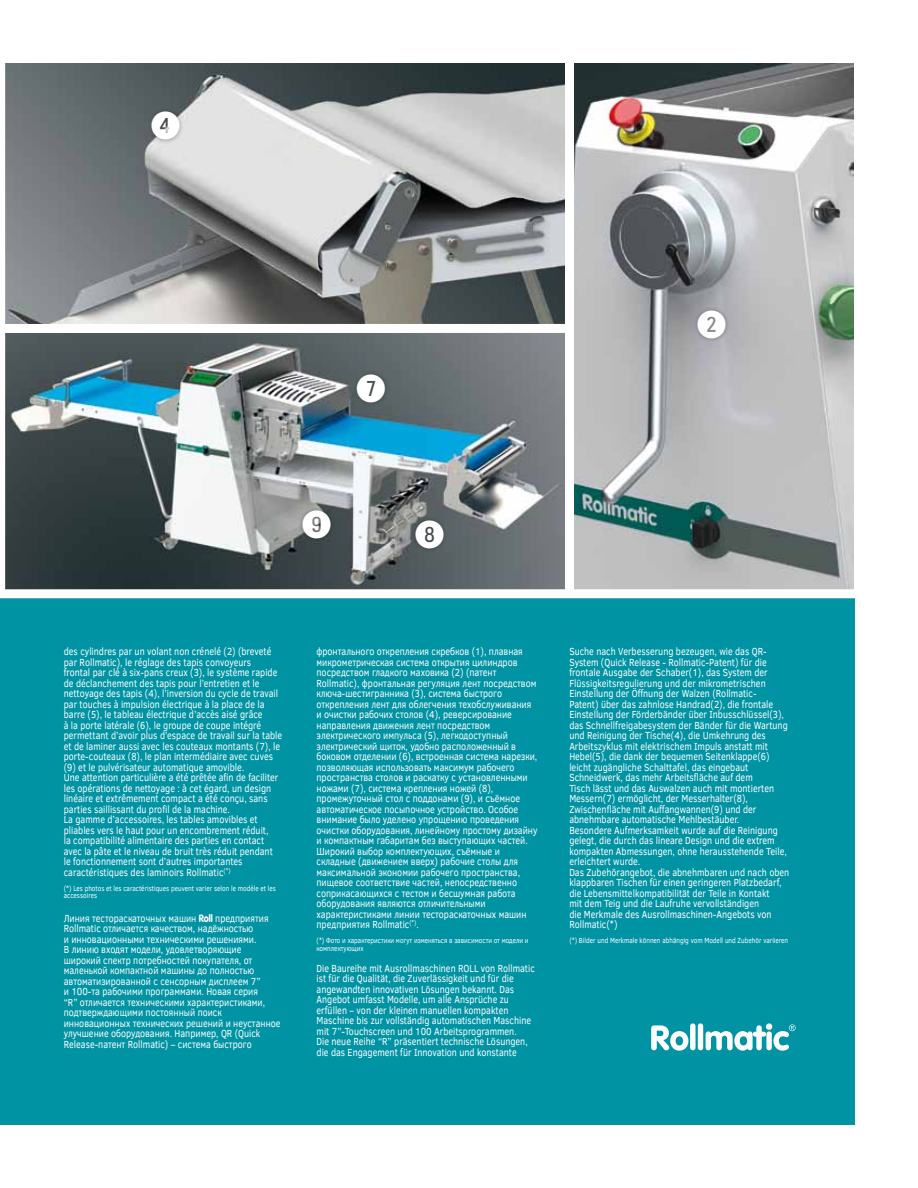
<style>
.page{position:relative;width:918px;height:1188px;background:#fff}
.page>*{position:absolute;margin:0;border:0;box-sizing:border-box;transform-origin:0 0}
.t1{font:37.5px "Fyra Numeric Circle Closed";color:#fff}
.t2{font:10.5px/10.5px "Clear Sans";color:#fff;scale:.85 1}
.t3{font:7.5px/7.5px "Clear Sans";color:#fff;scale:.85 1}
.s1{font-family:"VAG Rounded";font-weight:900}
</style>
<div class="page">
<div style="left:0;top:594px;width:854px;height:530px;background:#0093a4"></div>
<svg style="left:651px;top:1025px;width:37px;height:26px"></svg>
<div style="left:690px;top:1023px;width:6px;height:27px;background:#fff;border-radius:3px"></div>
<div style="left:698px;top:1023px;width:5px;height:27px;background:#fff;border-radius:3px"></div>
<svg style="left:706px;top:1023px;width:90px;height:28px"></svg>
<img style="left:574px;top:64px;width:280px;height:525px">
<img style="left:5px;top:333px;width:560px;height:256px">
<img style="left:5px;top:64px;width:560px;height:260px">
<div style="left:0;top:589px;width:880px;height:9px;background:#fff"></div>
<div style="left:693px;top:306px;width:37px;height:37px;background:#000;opacity:.3"></div>
<div style="left:411px;top:516px;width:37px;height:37px;background:#000;opacity:.3"></div>
<div style="left:353px;top:370px;width:37px;height:37px;background:#000;opacity:.3"></div>
<div style="left:298px;top:506px;width:37px;height:37px;background:#000;opacity:.3"></div>
<div style="left:148px;top:108px;width:36px;height:36px;background:#000;opacity:.3"></div>
<h1 class="t1" style="left:150px;top:105px;width:33px">4</h1>
<h1 class="t1" style="left:356px;top:367px;width:33px">7</h1>
<h1 class="t1" style="left:696px;top:303px;width:33px">2</h1>
<h1 class="t1" style="left:301px;top:503px;width:33px">9</h1>
<h1 class="t1" style="left:414px;top:513px;width:33px">8</h1>
<p class="t2" style="left:64px;top:646px;width:259px">des cylindres par un volant non crénelé (2) (breveté par Rollmatic), le réglage des tapis convoyeurs<br>frontal par clé à six-pans creux (3), le système rapide de déclanchement des tapis pour l’entretien et le nettoyage des tapis (4), l’inversion du cycle de travail par touches à impulsion électrique à la place de la barre (5), le tableau électrique d’accès aisé grâce<br>à la porte latérale (6), le groupe de coupe intégré permettant d’avoir plus d’espace de travail sur la table et de laminer aussi avec les couteaux montants (7), le porte-couteaux (8), le plan intermédiaire avec cuves (9) et le pulvérisateur automatique amovible.<br>Une attention particulière a été prêtée afin de faciliter les opérations de nettoyage : à cet égard, un design linéaire et extrêmement compact a été conçu, sans parties saillissant du profil de la machine.<br>La gamme d’accessoires, les tables amovibles et pliables vers le haut pour un encombrement réduit,<br>la compatibilité alimentaire des parties en contact avec la pâte et le niveau de bruit très réduit pendant le fonctionnement sont d’autres importantes caractéristiques des laminoirs Rollmatic<sup>(*)</sup></p>
<p class="t3" style="left:64px;top:884px;width:251px">(*) Les photos et les caractéristiques peuvent varier selon le modèle et les accessoires</p>
<p class="t2" style="left:64px;top:913px;width:257px">Линия тестораскаточных машин <span class="s1">Roll</span> предприятия Rollmatic отличается качеством, надёжностью<br>и инновационными техническими решениями.<br>В линию входят модели, удовлетворяющие широкий спектр потребностей покупателя, от маленькой компактной машины до полностью автоматизированной с сенсорным дисплеем 7”<br>и 100-та рабочими программами. Новая серия<br>“R” отличается техническими характеристиками, подтверждающими постоянный поиск инновационных технических решений и неустанное улучшение оборудования. Например, QR (Quick Release-патент Rollmatic) – система быстрого</p>
<p class="t2" style="left:317px;top:646px;width:262px">фронтального открепления скребков (1), плавная микрометрическая система открытия цилиндров посредством гладкого маховика (2) (патент Rollmatic), фронтальная регуляция лент посредством ключа-шестигранника (3), система быстрого открепления лент для облегчения техобслуживания и очистки рабочих столов (4), реверсирование направления движения лент посредством электрического импульса (5), легкодоступный электрический щиток, удобно расположенный в боковом отделении (6), встроенная система нарезки, позволяющая использовать максимум рабочего пространства столов и раскатку с установленными ножами (7), система крепления ножей (8), промежуточный стол с поддонами (9), и съёмное автоматическое посыпочное устройство. Особое внимание было уделено упрощению проведения очистки оборудования, линейному простому дизайну и компактным габаритам без выступающих частей.<br>Широкий выбор комплектующих, съёмные и складные (движением вверх) рабочие столы для максимальной экономии рабочего пространства, пищевое соответствие частей, непосредственно соприкасающихся с тестом и бесшумная работа оборудования являются отличительными характеристиками линии тестораскаточных машин предприятия Rollmatic<sup>(*)</sup>.</p>
<p class="t3" style="left:317px;top:937px;width:251px">(*) Фото и характеристики могут изменяться в зависимости от модели и комплектующих</p>
<p class="t2" style="left:317px;top:963px;width:258px">Die Baureihe mit Ausrollmaschinen ROLL von Rollmatic ist für die Qualität, die Zuverlässigkeit und für die angewandten innovativen Lösungen bekannt. Das Angebot umfasst Modelle, um alle Ansprüche zu erfüllen – von der kleinen manuellen kompakten Maschine bis zur vollständig automatischen Maschine mit 7”-Touchscreen und 100 Arbeitsprogrammen.<br>Die neue Reihe “R” präsentiert technische Lösungen, die das Engagement für Innovation und konstante</p>
<p class="t2" style="left:569px;top:646px;width:260px">Suche nach Verbesserung bezeugen, wie das QR-System (Quick Release - Rollmatic-Patent) für die frontale Ausgabe der Schaber(1), das System der Flüssigkeitsregulierung und der mikrometrischen Einstellung der Öffnung der Walzen (Rollmatic-<br>Patent) über das zahnlose Handrad(2), die frontale Einstellung der Förderbänder über Inbusschlüssel(3), das Schnellfreigabesystem der Bänder für die Wartung und Reinigung der Tische(4), die Umkehrung des Arbeitszyklus mit elektrischem Impuls anstatt mit Hebel(5), die dank der bequemen Seitenklappe(6) leicht zugängliche Schalttafel, das eingebaut Schneidwerk, das mehr Arbeitsfläche auf dem<br>Tisch lässt und das Auswalzen auch mit montierten Messern(7) ermöglicht, der Messerhalter(8), Zwischenfläche mit Auffangwannen(9) und der abnehmbare automatische Mehlbestäuber.<br>Besondere Aufmerksamkeit wurde auf die Reinigung gelegt, die durch das lineare Design und die extrem kompakten Abmessungen, ohne herausstehende Teile, erleichtert wurde.<br>Das Zubehörangebot, die abnehmbaren und nach oben klappbaren Tischen für einen geringeren Platzbedarf, die Lebensmittelkompatibilität der Teile in Kontakt<br>mit dem Teig und die Laufruhe vervollständigen<br>die Merkmale des Ausrollmaschinen-Angebots von Rollmatic(*)</p>
<p class="t3" style="left:569px;top:937px;width:259px">(*) Bilder und Merkmale können abhängig vom Modell und Zubehör variieren</p>
</div>
